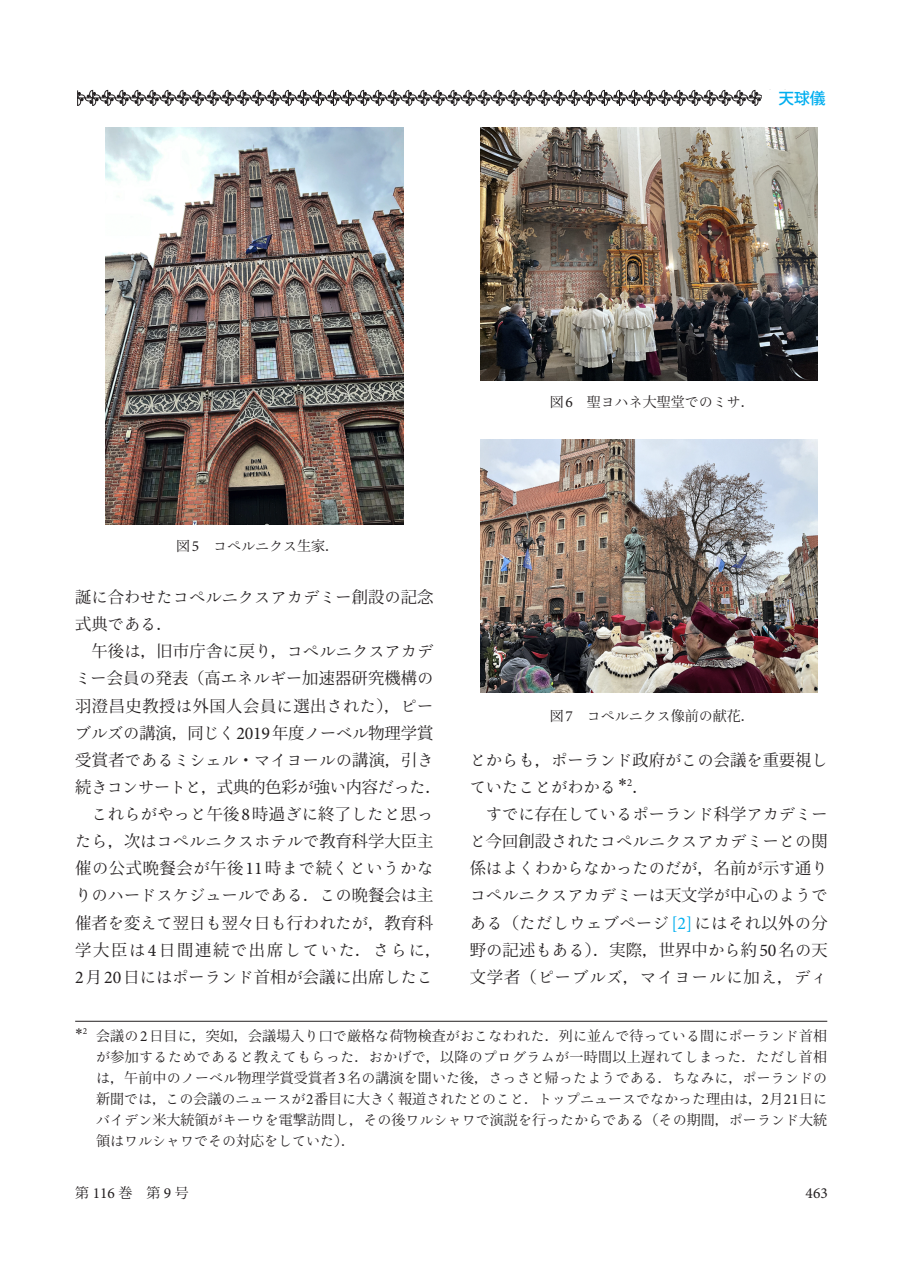
<style>
.page{position:relative;width:903px;height:1275px;background:#fff}
.page>*{position:absolute;margin:0;border:0;box-sizing:border-box;transform-origin:0 0}
.t1{font:16.28px/27.1px "Ryo Text Plus N";color:#231f20;text-align:center}
.t2{font:16.28px/27.1px "Koz Min Pr 6 N";letter-spacing:.03em;color:#231f20}
.t3{font:16.28px/27.1px "Koz Min Pr 6 N";letter-spacing:.05em;color:#231f20}
.t4{font:16.28px "Ryo Text Plus N";letter-spacing:.06em;color:#231f20}
.t5{font:500 15.75px "Koz Go Pr 6 N";color:#00aeef}
.t6{font:15.4px "Minion Pro";color:#231f20}
.t7{font:15.4px "Times New Roman";color:#231f20}
.t8{font:14px/21px "Ryo Text Plus N";color:#231f20;text-align:justify}
.t9{font:14px "Koz Min Pr 6 N";letter-spacing:.01em;color:#231f20}
.s1{font-family:"Minion Pro";font-size:15.4px}
.s2{font-family:"Ryo Text Plus N"}
.s3{font-family:"Koz Min Pr 6 N"}
.s4{font-family:"Minion Pro";font-size:17.85px}
.s5{font-family:"Times New Roman";font-size:17.85px}
.s6{font-family:"Minion Pro";font-size:17.85px;color:#00aeef}
</style>
<div class="page">
<hr style="left:75px;top:1021px;width:752px;height:1px;background:#231f20">
<img style="left:105px;top:127px;width:298px;height:397px">
<img style="left:480px;top:439px;width:337px;height:253px">
<img style="left:480px;top:127px;width:337px;height:254px">
<svg style="left:77px;top:90px;width:685px;height:16px"></svg>
<p class="t5" style="left:763px;top:89px;width:64px">　天球儀</p>
<p class="t9" style="left:550px;top:394px;width:207px">図<span class="s1">6</span>　聖<span class="s2">ヨハネ</span>大聖堂<span class="s2">でのミサ</span>．</p>
<p class="t8" style="left:176px;top:535px;width:165px"><span class="s3">図</span><span class="s1">5</span> コペルニクス<span class="s3">生家．</span></p>
<p class="t1" style="left:75px;top:584px;width:360px"><span class="s3">誕</span>に<span class="s3">合</span>わせたコペルニクスアカデミー<span class="s3">創設</span>の<span class="s3">記念</span></p>
<p class="t2" style="left:75px;top:611px;width:99px">式典<span class="s2">である</span>．</p>
<p class="t1" style="left:91px;top:638px;width:343px"><span class="s3">午後</span>は<span class="s3">，旧市庁舎</span>に<span class="s3">戻</span>り<span class="s3">，</span>コペルニクスアカデ</p>
<p class="t2" style="left:75px;top:665px;width:360px"><span class="s2">ミー</span>会員<span class="s2">の</span>発表（高<span class="s2">エネルギー</span>加速器研究機構<span class="s2">の</span>羽澄昌史教授<span class="s2">は</span>外国人会員<span class="s2">に</span>選出<span class="s2">された</span>），<span class="s2">ピー</span></p>
<p class="t1" style="left:75px;top:719px;width:368px">ブルズの<span class="s3">講演，同</span>じく<span class="s4">2019</span><span class="s3">年度</span>ノーベル<span class="s3">物理学賞受賞者</span>であるミシェル<span class="s3">・</span>マイヨールの<span class="s3">講演，引</span>き<span class="s3">続</span>きコンサートと<span class="s3">，式典的色彩</span>が<span class="s3">強</span>い<span class="s3">内容</span>だった<span class="s3">．</span>これらがやっと<span class="s3">午後</span><span class="s4">8</span><span class="s3">時過</span>ぎに<span class="s3">終了</span>したと<span class="s3">思</span>っ<br>たら<span class="s3">，次</span>はコペルニクスホテルで<span class="s3">教育科学大臣主</span></p>
<p class="t2" style="left:75px;top:855px;width:360px">催<span class="s2">の</span>公式晩餐会<span class="s2">が</span>午後<span class="s4">11</span>時<span class="s2">まで</span>続<span class="s2">くというかな</span></p>
<p class="t1" style="left:75px;top:882px;width:360px">りのハードスケジュールである<span class="s3">．</span>この<span class="s3">晩餐会</span>は<span class="s3">主</span></p>
<p class="t3" style="left:75px;top:909px;width:368px">催者<span class="s2">を</span>変<span class="s2">えて</span>翌日<span class="s2">も</span>翌々日<span class="s2">も</span>行<span class="s2">われたが</span>，教育科学大臣<span class="s2">は</span><span class="s4">4</span>日間連続<span class="s2">で</span>出席<span class="s2">していた</span>．<span class="s2">さらに</span>，</p>
<p class="t1" style="left:75px;top:963px;width:360px"><span class="s4">2</span><span class="s3">月</span><span class="s4">20</span><span class="s3">日</span>にはポーランド<span class="s3">首相</span>が<span class="s3">会議</span>に<span class="s3">出席</span>したこ</p>
<p class="t8" style="left:550px;top:705px;width:207px"><span class="s3">図</span><span class="s1">7</span> コペルニクス<span class="s3">像前</span>の<span class="s3">献花．</span></p>
<p class="t1" style="left:470px;top:746px;width:360px;text-align:left">とからも<span class="s3">，</span>ポーランド<span class="s3">政府</span>がこの<span class="s3">会議</span>を<span class="s3">重要視</span>していたことがわかる<span class="s5">*</span><sup>2</sup><span class="s3">．</span></p>
<p class="t1" style="left:470px;top:801px;width:360px;text-align:justify;text-indent:16px">すでに<span class="s3">存在</span>しているポーランド<span class="s3">科学</span>アカデミーと<span class="s3">今回創設</span>されたコペルニクスアカデミーとの<span class="s3">関係</span>はよくわからなかったのだが<span class="s3">，名前</span>が<span class="s3">示</span>す<span class="s3">通</span>りコペルニクスアカデミーは<span class="s3">天文学</span>が<span class="s3">中心</span>のようである<span class="s3">（</span>ただしウェブページ<span class="s6">[2]</span>にはそれ<span class="s3">以外</span>の<span class="s3">分</span></p>
<p class="t2" style="left:470px;top:936px;width:360px">野<span class="s2">の</span>記述<span class="s2">もある</span>）．実際，世界中<span class="s2">から</span>約<span class="s4">50</span>名<span class="s2">の</span>天</p>
<p class="t4" style="left:470px;top:967px;width:360px"><span class="s3">文学者（</span>ピーブルズ<span class="s3">，</span>マイヨールに<span class="s3">加</span>え<span class="s3">，</span>ディ</p>
<p class="t7" style="left:75px;top:1023px;width:14px">*<sup>2</sup></p>
<p class="t9" style="left:96px;top:1028px;width:732px">会議<span class="s2">の</span><span class="s1">2</span>日目<span class="s2">に</span>，突如，会議場入<span class="s2">り</span>口<span class="s2">で</span>厳格<span class="s2">な</span>荷物検査<span class="s2">がおこなわれた</span>．列<span class="s2">に</span>並<span class="s2">んで</span>待<span class="s2">っている</span>間<span class="s2">にポーランド</span>首相</p>
<p class="t8" style="left:96px;top:1046px;width:733px">が<span class="s3">参加</span>するためであると<span class="s3">教</span>えてもらった<span class="s3">．</span>おかげで<span class="s3">，以降</span>のプログラムが<span class="s3">一時間以上遅</span>れてしまった<span class="s3">．</span>ただし<span class="s3">首相</span>は<span class="s3">，午前中</span>のノーベル<span class="s3">物理学賞受賞者</span><span class="s1">3</span><span class="s3">名</span>の<span class="s3">講演</span>を<span class="s3">聞</span>いた<span class="s3">後，</span>さっさと<span class="s3">帰</span>ったようである<span class="s3">．</span>ちなみに<span class="s3">，</span>ポーランドの<span class="s3">新聞</span>では<span class="s3">，</span>この<span class="s3">会議</span>のニュースが<span class="s1">2</span><span class="s3">番目</span>に<span class="s3">大</span>きく<span class="s3">報道</span>されたとのこと<span class="s3">．</span>トップニュースでなかった<span class="s3">理由</span>は<span class="s3">，</span><span class="s1">2</span><span class="s3">月</span><span class="s1">21</span><span class="s3">日</span>にバイデン<span class="s3">米大統領</span>がキーウを<span class="s3">電撃訪問</span>し<span class="s3">，</span>その<span class="s3">後</span>ワルシャワで<span class="s3">演説</span>を<span class="s3">行</span>ったからである<span class="s3">（</span>その<span class="s3">期間，</span>ポーランド<span class="s3">大統領</span>はワルシャワでその<span class="s3">対応</span>をしていた<span class="s3">）．</span></p>
<p class="t9" style="left:75px;top:1185px;width:115px">第 <span class="s1">116</span> 巻　第 <span class="s1">9</span> 号</p>
<p class="t6" style="left:805px;top:1182px;width:24px">463</p>
</div>
